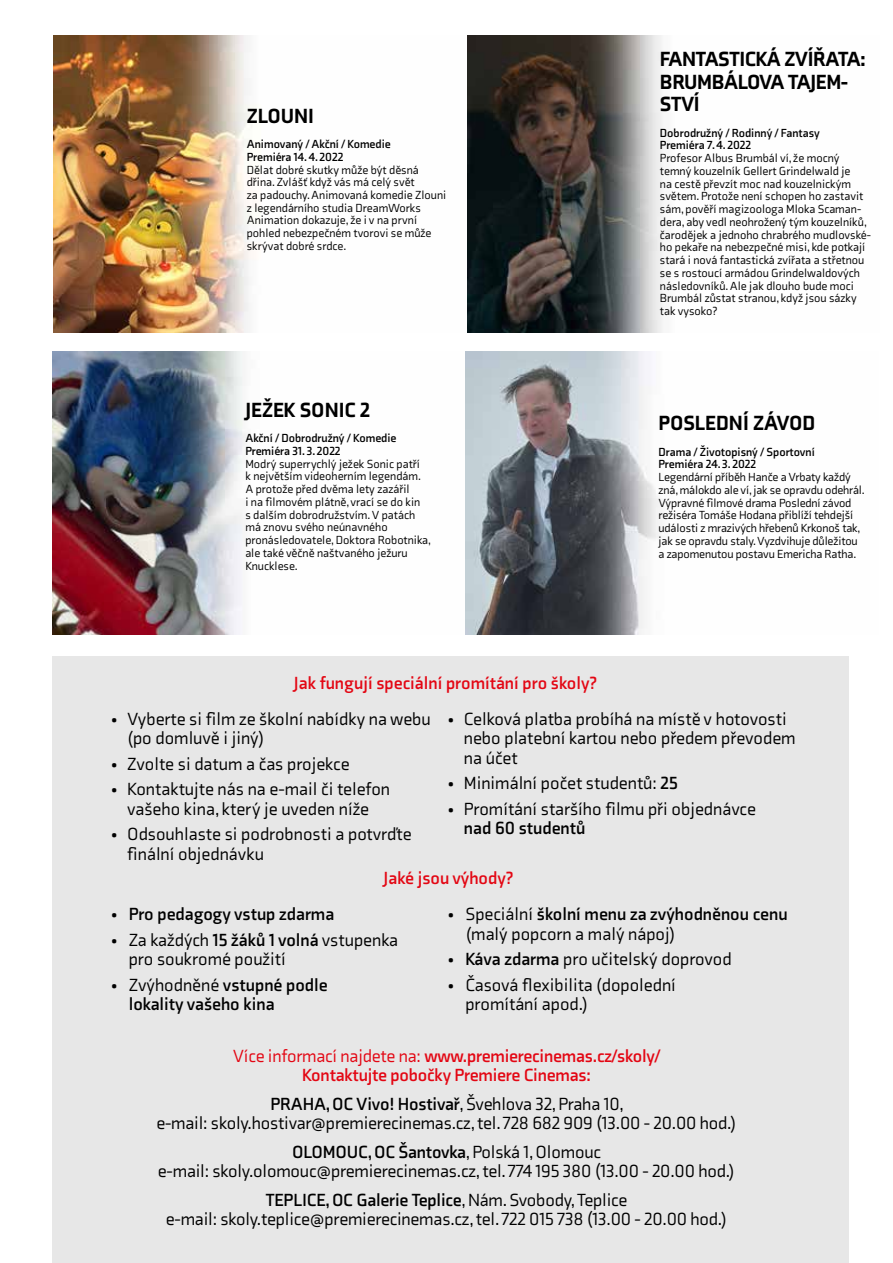
<style>
.page{position:relative;width:893px;height:1263px;background:#fff}
.page>*{position:absolute;margin:0;border:0;box-sizing:border-box;transform-origin:0 0}
.t1{font:900 21px/22.5px "Axia";letter-spacing:-.02em;color:#000}
.t2{font:900 21px "Axia";color:#000}
.t3{font:18px/19.5px "Axia";color:#000}
.t4{font:700 18px/19.5px "Axia";letter-spacing:-.01em;color:#e30613;text-align:center}
.t5{font:700 18px/19.5px "Axia";color:#000}
.t6{font:12px/12.8px "Axia";color:#000}
.t7{font:700 12px/12.8px "Axia";color:#000}
.s1{font-weight:700}
.s2{font-weight:400}
</style>
<div class="page">
<div style="left:52px;top:656px;width:797px;height:607px;background:#e7e7e7"></div>
<img style="left:54px;top:35px;width:610px;height:298px">
<img style="left:52px;top:352px;width:609px;height:283px">
<h1 class="t1" style="left:247px;top:104px;width:69px">ZLOUNI</h1>
<p class="t7" style="left:247px;top:137px;width:145px">Animovaný / Akční / Komedie<br>Premiéra 14. 4. 2022</p>
<p class="t6" style="left:247px;top:163px;width:201px">Dělat dobré skutky může být děsná dřina. Zvlášť když vás má celý svět<br>za padouchy. Animovaná komedie Zlouni z legendárního studia DreamWorks Animation dokazuje, že i v na první pohled nebezpečném tvorovi se může skrývat dobré srdce.</p>
<h1 class="t2" style="left:245px;top:397px;width:126px">JEŽEK SONIC 2</h1>
<p class="t7" style="left:245px;top:432px;width:153px">Akční / Dobrodružný / Komedie<br>Premiéra 31. 3. 2022</p>
<p class="t6" style="left:245px;top:457px;width:187px">Modrý superrychlý ježek Sonic patří<br>k největším videoherním legendám.<br>A protože před dvěma lety zazářil<br>i na filmovém plátně, vrací se do kin<br>s dalším dobrodružstvím. V patách má znovu svého neúnavného pronásledovatele, Doktora Robotnika, ale také věčně naštvaného ježuru<br>Knucklese.</p>
<h1 class="t1" style="left:660px;top:47px;width:207px">FANTASTICKÁ ZVÍŘATA:<br>BRUMBÁLOVA TAJEM-<br>STVÍ</h1>
<p class="t7" style="left:660px;top:126px;width:161px">Dobrodružný / Rodinný / Fantasy<br>Premiéra 7. 4. 2022</p>
<p class="t6" style="left:660px;top:152px;width:213px">Profesor Albus Brumbál ví, že mocný temný kouzelník Gellert Grindelwald je<br>na cestě převzít moc nad kouzelnickým světem. Protože není schopen ho zastavit sám, pověří magizoologa Mloka Scaman&shy;dera, aby vedl neohrožený tým kouzelníků, čarodějek a jednoho chrabrého mudlovské&shy;ho pekaře na nebezpečné misi, kde potkají stará i nová fantastická zvířata a střetnou se s rostoucí armádou Grindelwaldových následovníků. Ale jak dlouho bude moci Brumbál zůstat stranou, když jsou sázky tak vysoko?</p>
<h1 class="t2" style="left:658px;top:410px;width:158px">POSLEDNÍ ZÁVOD</h1>
<p class="t7" style="left:658px;top:445px;width:158px">Drama / Životopisný / Sportovní<br>Premiéra 24. 3. 2022</p>
<p class="t6" style="left:658px;top:471px;width:208px">Legendární příběh Hanče a Vrbaty každý zná, málokdo ale ví, jak se opravdu odehrál.<br>Výpravné filmové drama Poslední závod režiséra Tomáše Hodana přiblíží tehdejší události z mrazivých hřebenů Krkonoš tak, jak se opravdu staly. Vyzdvihuje důležitou a zapomenutou postavu Emericha Ratha.</p>
<h2 class="t4" style="left:294px;top:673px;width:305px">Jak fungují speciální promítání pro školy?</h2>
<h2 class="t3" style="left:464px;top:709px;width:333px;text-indent:-17px">• Celková platba probíhá na místě v hotovosti nebo platební kartou nebo předem převodem na účet</h2>
<h2 class="t3" style="left:447px;top:773px;width:232px">• Minimální počet studentů: <span class="s1">25</span></h2>
<h2 class="t3" style="left:447px;top:799px;width:310px">• Promítání staršího filmu při objednávce</h2>
<h2 class="t5" style="left:464px;top:818px;width:123px">nad 60 studentů</h2>
<h2 class="t3" style="left:127px;top:709px;width:305px;text-indent:-17px">• Vyberte si film ze školní nabídky na webu (po domluvě i jiný)</h2>
<h2 class="t3" style="left:111px;top:754px;width:240px">• Zvolte si datum a čas projekce</h2>
<h2 class="t3" style="left:111px;top:779px;width:281px;text-align:center">• Kontaktujte nás na e-mail či telefon vašeho kina, který je uveden níže</h2>
<h2 class="t3" style="left:127px;top:824px;width:286px;text-indent:-17px">• Odsouhlaste si podrobnosti a potvrďte finální objednávku</h2>
<h2 class="t4" style="left:383px;top:868px;width:131px">Jaké jsou výhody?</h2>
<h2 class="t5" style="left:111px;top:904px;width:225px"><span class="s2">•</span> Pro pedagogy vstup zdarma</h2>
<h2 class="t3" style="left:129px;top:930px;width:271px;text-indent:-18px">• Za každých <span class="s1">15 žáků 1 volná</span> vstupenka pro soukromé použití</h2>
<h2 class="t5" style="left:129px;top:975px;width:200px;text-indent:-18px"><span class="s2">• Zvýhodněné</span> vstupné podle lokality vašeho kina</h2>
<h2 class="t3" style="left:465px;top:904px;width:324px;text-indent:-18px">• Speciální <span class="s1">školní menu za zvýhodněnou cenu </span>(malý popcorn a malý nápoj)</h2>
<h2 class="t3" style="left:447px;top:949px;width:286px">• <span class="s1">Káva zdarma</span> pro učitelský doprovod</h2>
<h2 class="t3" style="left:465px;top:975px;width:212px;text-indent:-18px">• Časová flexibilita (dopolední promítání apod.)</h2>
<h2 class="t4" style="left:233px;top:1046px;width:429px"><span class="s2">Více informací najdete na:</span> www.premierecinemas.cz/skoly/<br>Kontaktujte pobočky Premiere Cinemas:</h2>
<h2 class="t3" style="left:156px;top:1094px;width:582px;text-align:center"><span class="s1">PRAHA, OC Vivo! Hostivař</span>, Švehlova 32, Praha 10,<br>e-mail: skoly.hostivar@premierecinemas.cz, tel. 728 682 909 (13.00 - 20.00 hod.)</h2>
<h2 class="t3" style="left:158px;top:1142px;width:579px;text-align:center"><span class="s1">OLOMOUC, OC Šantovka</span>, Polská 1, Olomouc<br>e-mail: skoly.olomouc@premierecinemas.cz, tel. 774 195 380 (13.00 - 20.00 hod.)</h2>
<h2 class="t3" style="left:166px;top:1190px;width:563px;text-align:center"><span class="s1">TEPLICE, OC Galerie Teplice</span>, Nám. Svobody, Teplice<br>e-mail: skoly.teplice@premierecinemas.cz, tel. 722 015 738 (13.00 - 20.00 hod.)</h2>
</div>
